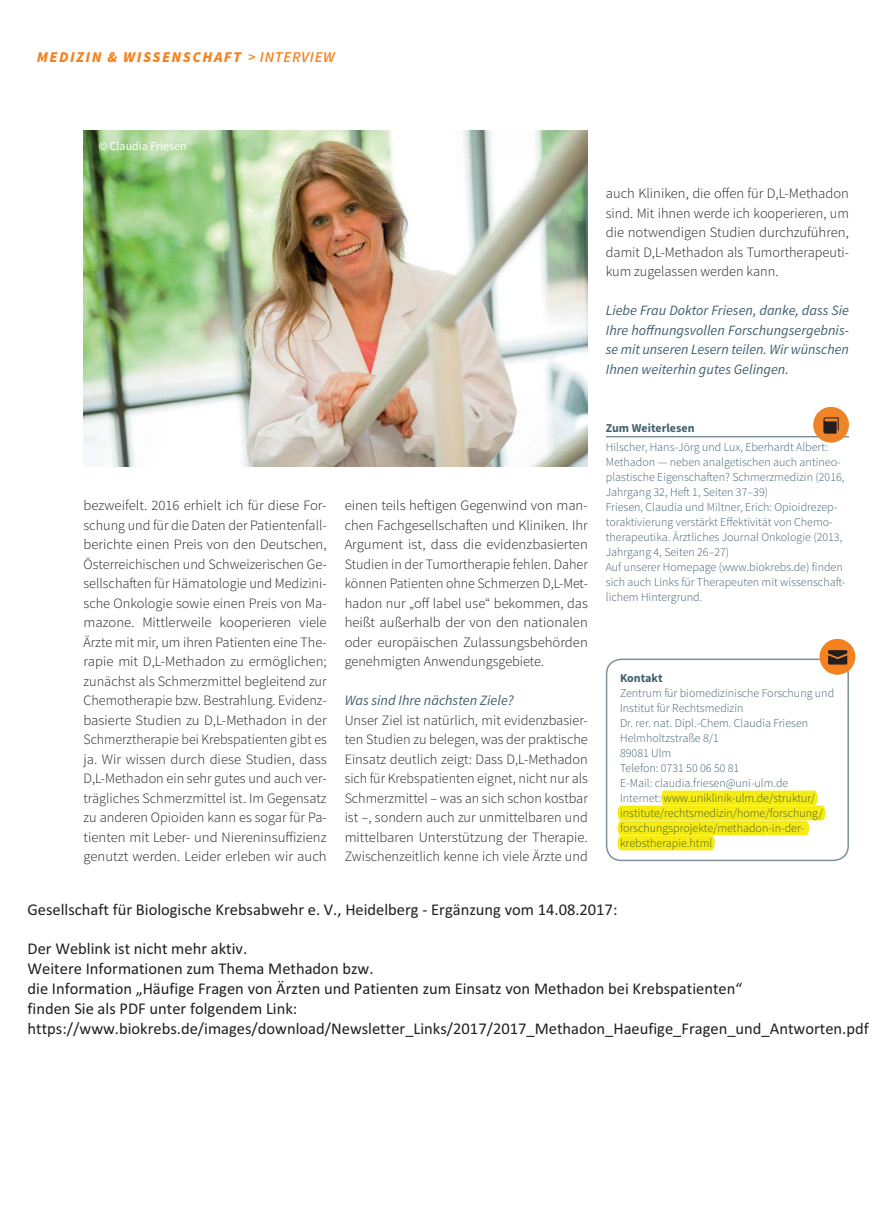
<style>
.page{position:relative;width:890px;height:1206px;background:#fff}
.page>*{position:absolute;margin:0;border:0;box-sizing:border-box;transform-origin:0 0}
.t1{font:16.5px/19.8px "Calibri";color:#211f1f}
.t2{font:16.5px "Calibri";color:#231f20}
.t3{font:italic 900 15px "Source Sans Pro";letter-spacing:.1em;color:#f5821f}
.t4{font:300 14.25px/19.5px "Source Sans Pro";color:#231f20;text-align:justify}
.t5{font:italic 14.25px/19.5px "Source Sans Pro";color:#41606e;text-align:justify}
.t6{font:300 12px/15px "Source Sans Pro";color:#41606e}
.t7{font:300 12px/15px "Source Sans Pro";color:#445e2d}
.t8{font:700 12px "Source Sans Pro";color:#41606e}
.t9{font:12px "Source Sans Pro";color:#fff}
.s1{font-weight:600}
.s2{color:#445e2d}
</style>
<div class="page">
<hr style="left:606px;top:436px;width:243px;height:1px;background:#41606e">
<div style="left:813px;top:407px;width:36px;height:36px;background:#ee8327;border-radius:50%"></div>
<svg style="left:823px;top:417px;width:16px;height:17px"></svg>
<svg style="left:606px;top:658px;width:243px;height:203px"></svg>
<div style="left:820px;top:639px;width:35px;height:35px;background:#f5821f;border-radius:50%"></div>
<svg style="left:828px;top:650px;width:19px;height:14px"></svg>
<img style="left:84px;top:131px;width:504px;height:336px">
<svg style="left:617px;top:790px;width:209px;height:60px"></svg>
<div style="left:621px;top:838px;width:91px;height:11px;background:#f6eb13"></div>
<p class="t3" style="left:37px;top:48px;width:300px">MEDIZIN &amp; WISSENSCHAFT <span class="s1">&gt; INTERVIEW</span></p>
<p class="t9" style="left:98px;top:139px;width:90px">© Claudia Friesen</p>
<p class="t4" style="left:606px;top:185px;width:245px">auch Kliniken, die offen für D,L-Methadon sind. Mit ihnen werde ich kooperieren, um die notwendigen Studien durchzuführen, damit D,L-Methadon als Tumortherapeuti&shy;kum zugelassen werden kann.</p>
<p class="t5" style="left:606px;top:302px;width:245px">Liebe Frau Doktor Friesen, danke, dass Sie Ihre hoffnungsvollen Forschungsergebnis&shy;se mit unseren Lesern teilen. Wir wünschen Ihnen weiterhin gutes Gelingen.</p>
<p class="t4" style="left:84px;top:497px;width:245px">bezweifelt. 2016 erhielt ich für diese For&shy;schung und für die Daten der Patientenfall&shy;berichte einen Preis von den Deutschen, Österreichischen und Schweizerischen Ge&shy;sellschaften für Hämatologie und Medizini&shy;sche Onkologie sowie einen Preis von Ma&shy;mazone. Mittlerweile kooperieren viele Ärzte mit mir, um ihren Patienten eine The&shy;rapie mit D,L-Methadon zu ermöglichen; zunächst als Schmerzmittel begleitend zur Chemotherapie bzw. Bestrahlung. Evidenz&shy;basierte Studien zu D,L-Methadon in der Schmerztherapie bei Krebspatienten gibt es ja. Wir wissen durch diese Studien, dass D,L-Methadon ein sehr gutes und auch ver&shy;trägliches Schmerzmittel ist. Im Gegensatz zu anderen Opioiden kann es sogar für Pa&shy;tienten mit Leber- und Niereninsuffizienz genutzt werden. Leider erleben wir auch</p>
<p class="t4" style="left:345px;top:497px;width:245px">einen teils heftigen Gegenwind von man&shy;chen Fachgesellschaften und Kliniken. Ihr Argument ist, dass die evidenzbasierten Studien in der Tumortherapie fehlen. Daher können Patienten ohne Schmerzen D,L-Met&shy;hadon nur „off label use“ bekommen, das heißt außerhalb der von den nationalen oder europäischen Zulassungsbehörden genehmigten Anwendungsgebiete.</p>
<p class="t5" style="left:345px;top:692px;width:171px">Was sind Ihre nächsten Ziele?</p>
<p class="t4" style="left:345px;top:711px;width:245px">Unser Ziel ist natürlich, mit evidenzbasier&shy;ten Studien zu belegen, was der praktische Einsatz deutlich zeigt: Dass D,L-Methadon sich für Krebspatienten eignet, nicht nur als Schmerzmittel – was an sich schon kostbar ist –, sondern auch zur unmittelbaren und mittelbaren Unterstützung der Therapie.<br>Zwischenzeitlich kenne ich viele Ärzte und</p>
<p class="t8" style="left:606px;top:423px;width:90px">Zum Weiterlesen</p>
<p class="t6" style="left:606px;top:441px;width:241px">Hilscher, Hans-Jörg und Lux, Eberhardt Albert:<br>Methadon — neben analgetischen auch antineo&shy;plastische Eigenschaften? Schmerzmedizin (2016, Jahrgang 32, Heft 1, Seiten 37–39)<br>Friesen, Claudia und Miltner, Erich: Opioidrezep&shy;toraktivierung verstärkt Effektivität von Chemo&shy;therapeutika. Ärztliches Journal Onkologie (2013, Jahrgang 4, Seiten 26–27)<br>Auf unserer Homepage (www.biokrebs.de) finden sich auch Links für Therapeuten mit wissenschaft&shy;lichem Hintergrund.</p>
<p class="t8" style="left:620px;top:673px;width:44px">Kontakt</p>
<p class="t6" style="left:620px;top:686px;width:216px">Zentrum für biomedizinische Forschung und<br>Institut für Rechtsmedizin<br>Dr. rer. nat. Dipl.-Chem. Claudia Friesen<br>Helmholtzstraße 8/1<br>89081 Ulm<br>Telefon: 0731 50 06 50 81<br>E-Mail: claudia.friesen@uni-ulm.de<br>Internet: <span class="s2">www.uniklinik-ulm.de/struktur/</span></p>
<p class="t7" style="left:620px;top:806px;width:204px">institute/rechtsmedizin/home/forschung/ forschungsprojekte/methadon-in-der&shy;krebstherapie.html</p>
<p class="t1" style="left:28px;top:900px;width:591px">Gesellschaft für Biologische Krebsabwehr e. V., Heidelberg - Ergänzung vom 14.08.2017:</p>
<p class="t1" style="left:28px;top:940px;width:843px">Der Weblink ist nicht mehr aktiv.<br>Weitere Informationen zum Thema Methadon bzw.<br>die Information „Häufige Fragen von Ärzten und Patienten zum Einsatz von Methadon bei Krebspatienten“<br>finden Sie als PDF unter folgendem Link: https://www.biokrebs.de/images/download/Newsletter_Links/2017/2017_Methadon_Haeufige_Fragen_und_Antworten.pdf</p>
<p class="t2" style="left:81px;top:976px;width:271px">finden Sie als PDF unter folgendem Link:</p>
</div>
